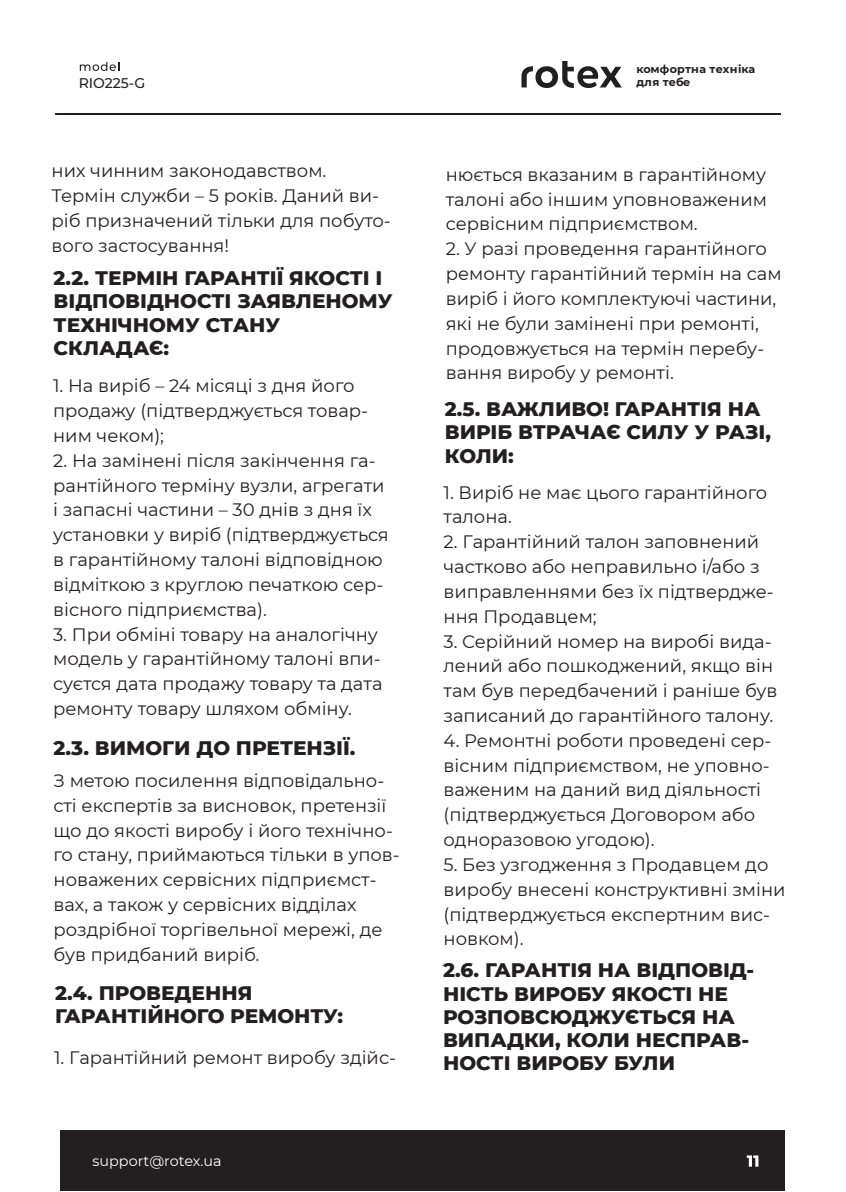
<style>
.page{position:relative;width:846px;height:1192px;background:#fff}
.page>*{position:absolute;margin:0;border:0;box-sizing:border-box;transform-origin:0 0}
.t1{font:800 20px/23.2px "Montserrat";color:#231f20}
.t2{font:18px/24.8px "Montserrat";color:#231f20}
.t3{font:14.4px "Montserrat";color:#fff}
.t4{font:500 14px "Montserrat";color:#231f20}
.t5{font:700 11.2px/13.4px "Montserrat";letter-spacing:.01em;color:#231f20}
</style>
<div class="page">
<div style="left:61px;top:1130px;width:724px;height:61px;background:#231f20"></div>
<svg style="left:747px;top:1155px;width:11px;height:11px"></svg>
<hr style="left:55px;top:113px;width:725px;height:2px;background:#231f20">
<svg style="left:80px;top:62px;width:39px;height:9px"></svg>
<svg style="left:521px;top:61px;width:101px;height:27px"></svg>
<p class="t4" style="left:79px;top:73px;width:68px">RIO225-G</p>
<p class="t2" style="left:52px;top:158px;width:341px">них чинним законодавством.<br>Термін служби – 5 років. Даний ви&shy;ріб призначений тільки для побуто&shy;вого застосування!</p>
<p class="t1" style="left:54px;top:265px;width:341px">2.2. ТЕРМІН ГАРАНТІЇ ЯКОСТІ І<br>ВІДПОВІДНОСТІ ЗАЯВЛЕНОМУ<br>ТЕХНІЧНОМУ СТАНУ<br>СКЛАДАЄ:</p>
<p class="t2" style="left:53px;top:373px;width:316px">1. На виріб – 24 місяці з дня його продажу (підтверджується товар&shy;ним чеком);</p>
<p class="t2" style="left:53px;top:447px;width:337px">2. На замінені після закінчення га&shy;рантійного терміну вузли, агрегати і запасні частини – 30 днів з дня їх установки у виріб (підтверджується в гарантійному талоні відповідною відміткою з круглою печаткою сер&shy;вісного підприємства).</p>
<p class="t2" style="left:53px;top:621px;width:331px">3. При обміні товару на аналогічну модель у гарантійному талоні впи&shy;суєтся дата продажу товару та дата ремонту товару шляхом обміну.</p>
<p class="t1" style="left:53px;top:735px;width:304px">2.3. ВИМОГИ ДО ПРЕТЕНЗІЇ.</p>
<p class="t2" style="left:54px;top:767px;width:348px">З метою посилення відповідально&shy;сті експертів за висновок, претензії що до якості виробу і його технічно&shy;го стану, приймаються тільки в упов&shy;новажених сервісних підприємст&shy;вах, а також у сервісних відділах роздрібної торгівельної мережі, де був придбаний виріб.</p>
<p class="t1" style="left:55px;top:980px;width:289px">2.4. ПРОВЕДЕННЯ<br>ГАРАНТІЙНОГО РЕМОНТУ:</p>
<p class="t2" style="left:54px;top:1044px;width:343px">1. Гарантійний ремонт виробу здійс-</p>
<p class="t3" style="left:93px;top:1151px;width:130px">support@rotex.ua</p>
<p class="t5" style="left:636px;top:62px;width:120px">комфортна техніка для тебе</p>
<p class="t2" style="left:446px;top:161px;width:323px;text-align:justify">нюється вказаним в гарантійному талоні або іншим уповноваженим сервісним підприємством.</p>
<p class="t2" style="left:446px;top:236px;width:337px">2. У разі проведення гарантійного ремонту гарантійний термін на сам виріб і його комплектуючі частини, які не були замінені при ремонті, продовжується на термін перебу&shy;вання виробу у ремонті.</p>
<p class="t1" style="left:445px;top:396px;width:328px">2.5. ВАЖЛИВО! ГАРАНТІЯ НА<br>ВИРІБ ВТРАЧАЄ СИЛУ У РАЗІ,<br>КОЛИ:</p>
<p class="t2" style="left:443px;top:479px;width:325px">1. Виріб не має цього гарантійного талона.</p>
<p class="t2" style="left:443px;top:529px;width:332px">2. Гарантійний талон заповнений частково або неправильно і/або з виправленнями без їх підтвердже&shy;ння Продавцем;</p>
<p class="t2" style="left:443px;top:628px;width:335px">3. Серійний номер на виробі вида&shy;лений або пошкоджений, якщо він там був передбачений і раніше був записаний до гарантійного талону.</p>
<p class="t2" style="left:443px;top:727px;width:329px">4. Ремонтні роботи проведені сер&shy;вісним підприємством, не уповно&shy;важеним на даний вид діяльності (підтверджується Договором або одноразовою угодою).</p>
<p class="t2" style="left:443px;top:851px;width:344px">5. Без узгодження з Продавцем до виробу внесені конструктивні зміни (підтверджується експертним вис&shy;новком).</p>
<p class="t1" style="left:443px;top:957px;width:313px">2.6. ГАРАНТІЯ НА ВІДПОВІД-<br>НІСТЬ ВИРОБУ ЯКОСТІ НЕ<br>РОЗПОВСЮДЖУЄТЬСЯ НА<br>ВИПАДКИ, КОЛИ НЕСПРАВ-<br>НОСТІ ВИРОБУ БУЛИ</p>
</div>
